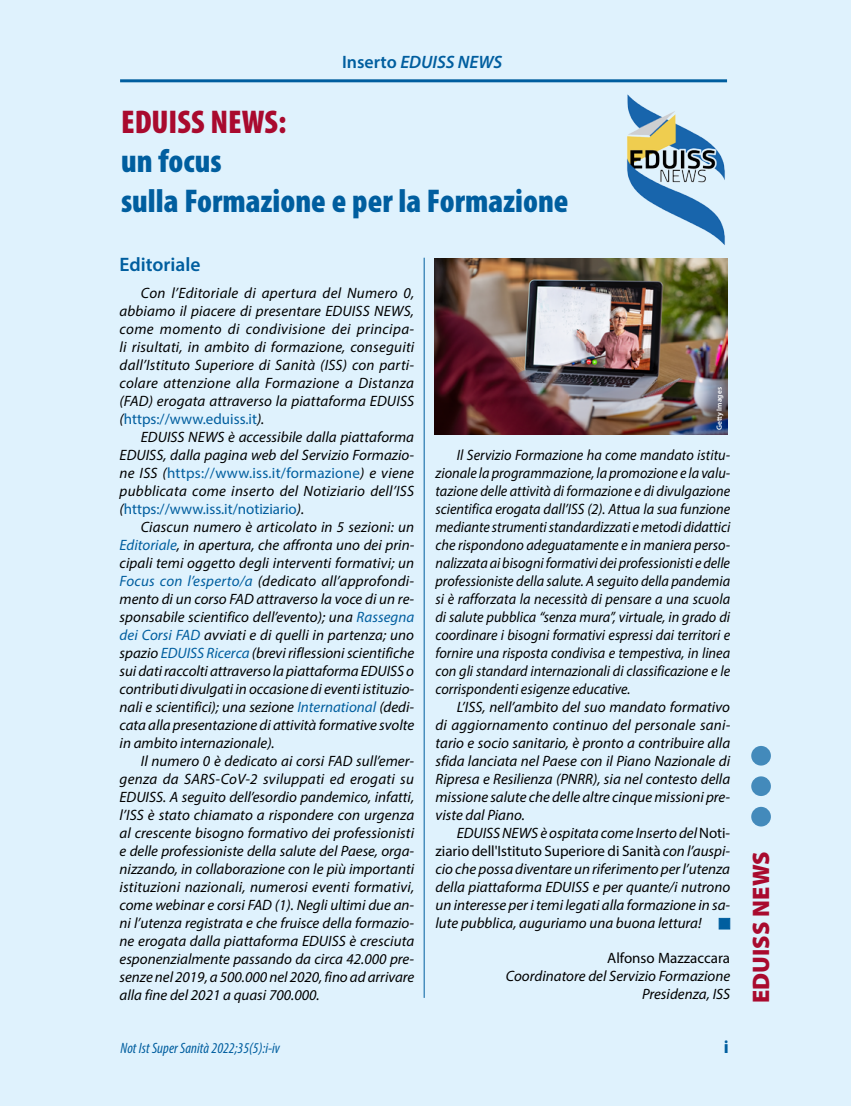
<style>
.page{position:relative;width:851px;height:1106px;background:#fff}
.page>*{position:absolute;margin:0;border:0;box-sizing:border-box;transform-origin:0 0}
.t1{font:900 condensed 33px/39.6px "Myriad Pro";color:#005e9f}
.t2{font:900 condensed 33px "Myriad Pro";color:#a90a2e}
.t3{font:900 24px "Myriad Pro";color:#a90a2e}
.t4{font:600 19.5px "Myriad Pro";color:#005e9f}
.t5{font:italic 600 18px "Myriad Pro";color:#005e9f}
.t6{font:900 condensed 18px "Myriad Pro";color:#005e9f}
.t7{font:italic 15px/18px "Myriad Pro";color:#000;text-align:justify}
.t8{font:italic 15px/18px "Myriad Pro";color:#000;text-align:justify;scale:.95 1}
.t9{font:italic condensed 15px "Myriad Pro";color:#005e9f}
.t10{font:15px "Myriad Pro";color:#000}
.t11{font:600 7.5px "Myriad Pro";color:#fff}
.s1{font-style:normal}
.s2{font-style:normal;color:#005e9f}
.s3{color:#005e9f}
</style>
<div class="page">
<div style="left:0;top:0;width:850px;height:1106px;background:#dff2fd"></div>
<hr style="left:120px;top:79px;width:607px;height:3px;background:#005e9f">
<div style="left:751px;top:746px;width:19px;height:19px;background:#438abb;border-radius:50%"></div>
<svg style="left:751px;top:806px;width:19px;height:20px"></svg>
<svg style="left:751px;top:776px;width:19px;height:20px"></svg>
<hr style="left:423px;top:258px;width:1px;height:739px;background:#005e9f">
<img style="left:626px;top:94px;width:99px;height:151px">
<img style="left:435px;top:258px;width:292px;height:176px">
<div style="left:718px;top:918px;width:12px;height:11px;background:#005e9f;border:1px solid #005e9f"></div>
<p class="t5" style="left:342px;top:51px;width:162px"><span class="s1">Inserto</span> EDUISS NEWS</p>
<h1 class="t2" style="left:121px;top:103px;width:167px">EDUISS NEWS:</h1>
<h1 class="t1" style="left:121px;top:142px;width:449px">un focus<br>sulla Formazione e per la Formazione</h1>
<h3 class="t4" style="left:119px;top:252px;width:82px">Editoriale</h3>
<p class="t7" style="left:119px;top:283px;width:296px;text-indent:21px">Con l’Editoriale di apertura del Numero 0, abbiamo il piacere di presentare EDUISS NEWS, come momento di condivisione dei principa&shy;li risultati, in ambito di formazione, conseguiti dall’Istituto Superiore di Sanità (ISS) con parti&shy;colare attenzione alla Formazione a Distanza (FAD) erogata attraverso la piattaforma EDUISS (<span class="s2">https://www.eduiss.it</span>).</p>
<p class="t7" style="left:119px;top:427px;width:296px;text-indent:21px">EDUISS NEWS è accessibile dalla piattaforma EDUISS, dalla pagina web del Servizio Formazio&shy;ne ISS (<span class="s2">https://www.iss.it/formazione</span>) e viene pubblicata come inserto del Notiziario dell’ISS (<span class="s2">https://www.iss.it/notiziario</span>).</p>
<p class="t7" style="left:119px;top:517px;width:296px;text-indent:21px">Ciascun numero è articolato in 5 sezioni: un <span class="s3">Editoriale</span>, in apertura, che affronta uno dei prin&shy;cipali temi oggetto degli interventi formativi; un <span class="s3">Focus con l’esperto/a</span> (dedicato all’approfondi&shy;mento di un corso FAD attraverso la voce di un re&shy;sponsabile scientifico dell’evento); una <span class="s3">Rassegna dei Corsi FAD</span> avviati e di quelli in partenza; uno spazio <span class="s3">EDUISS Ricerca</span> (brevi riflessioni scientifiche sui dati raccolti attraverso la piattaforma EDUISS o contributi divulgati in occasione di eventi istituzio&shy;nali e scientifici); una sezione <span class="s3">International</span> (dedi&shy;cata alla presentazione di attività formative svolte in ambito internazionale).</p>
<p class="t7" style="left:119px;top:751px;width:296px;text-indent:21px">Il numero 0 è dedicato ai corsi FAD sull’emer&shy;genza da SARS-CoV-2 sviluppati ed erogati su EDUISS. A seguito dell’esordio pandemico, infatti, l’ISS è stato chiamato a rispondere con urgenza al crescente bisogno formativo dei professionisti e delle professioniste della salute del Paese, orga&shy;nizzando, in collaborazione con le più importanti istituzioni nazionali, numerosi eventi formativi, come webinar e corsi FAD (1). Negli ultimi due an&shy;ni l’utenza registrata e che fruisce della formazio&shy;ne erogata dalla piattaforma EDUISS è cresciuta esponenzialmente passando da circa 42.000 pre&shy;senze nel 2019, a 500.000 nel 2020, fino ad arrivare alla fine del 2021 a quasi 700.000.</p>
<p class="t11" style="left:714px;top:430px;width:45px;rotate:-90deg">Getty Images</p>
<p class="t8" style="left:435px;top:446px;width:312px;text-indent:21px">Il Servizio Formazione ha come mandato istitu&shy;zionale la programmazione, la promozione e la valu&shy;tazione delle attività di formazione e di divulgazione scientifica erogata dall’ISS (2). Attua la sua funzione mediante strumenti standardizzati e metodi didattici che rispondono adeguatamente e in maniera perso&shy;nalizzata ai bisogni formativi dei professionisti e delle professioniste della salute. A seguito della pandemia si è rafforzata la necessità di pensare a una scuola di salute pubblica “senza mura”, virtuale, in grado di coordinare i bisogni formativi espressi dai territori e fornire una risposta condivisa e tempestiva, in linea con gli standard internazionali di classificazione e le corrispondenti esigenze educative.</p>
<p class="t7" style="left:435px;top:698px;width:296px;text-indent:21px">L’ISS, nell’ambito del suo mandato formativo di aggiornamento continuo del personale sani&shy;tario e socio sanitario, è pronto a contribuire alla sfida lanciata nel Paese con il Piano Nazionale di Ripresa e Resilienza (PNRR), sia nel contesto della missione salute che delle altre cinque missioni pre&shy;viste dal Piano.</p>
<p class="t7" style="left:435px;top:824px;width:296px;text-indent:21px">EDUISS NEWS è ospitata come Inserto del <span class="s1">Noti&shy;ziario dell'Istituto Superiore di Sanità</span> con l’auspi&shy;cio che possa diventare un riferimento per l’utenza della piattaforma EDUISS e per quante/i nutrono un interesse per i temi legati alla formazione in sa&shy;lute pubblica, auguriamo una buona lettura!</p>
<p class="t10" style="left:607px;top:949px;width:124px">Alfonso Mazzaccara</p>
<p class="t7" style="left:506px;top:967px;width:226px;text-align:right">Coordinatore del Servizio Formazione<br>Presidenza, ISS</p>
<p class="t9" style="left:121px;top:1039px;width:161px">Not Ist Super Sanità 2022;35(5):i-iv</p>
<p class="t6" style="left:724px;top:1037px;width:6px">i</p>
<h2 class="t3" style="left:747px;top:1003px;width:153px;rotate:-90deg">EDUISS NEWS</h2>
</div>
